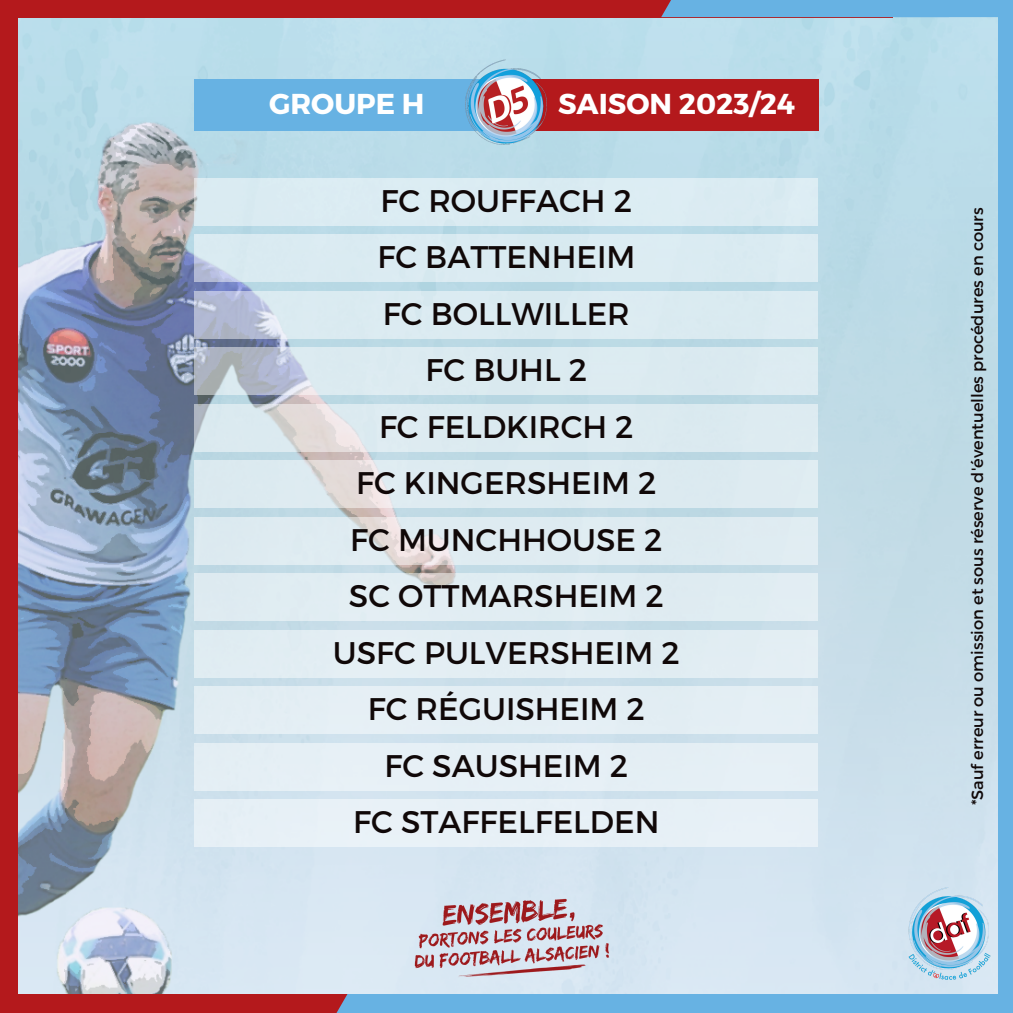
<style>
.page{position:relative;width:1013px;height:1013px;background:#fff}
.page>*{position:absolute;margin:0;border:0;box-sizing:border-box;transform-origin:0 0}
.t1{font:31.25px "Montserrat";color:#100808}
.t2{font:700 28.75px "Montserrat";color:#fff}
.t3{font:16.25px "Montserrat";color:#100808}
</style>
<div class="page">
<img style="left:19px;top:17px;width:978px;height:977px">
<div style="left:997px;top:0;width:15px;height:1012px;background:#67b2e3"></div>
<div style="left:171px;top:994px;width:841px;height:18px;background:#67b2e3"></div>
<div style="left:0;top:0;width:892px;height:17px;background:#b4191c"></div>
<div style="left:661px;top:0;width:287px;height:17px;background:#67b2e3"></div>
<div style="left:895px;top:0;width:117px;height:17px;background:#67b2e3"></div>
<div style="left:0;top:0;width:18px;height:1012px;background:#b4191c"></div>
<div style="left:181px;top:994px;width:166px;height:18px;background:#b4191c"></div>
<div style="left:0;top:994px;width:275px;height:18px;background:#b4191c"></div>
<div style="left:194px;top:178px;width:624px;height:48px;background:#dbebf2"></div>
<div style="left:194px;top:234px;width:624px;height:48px;background:#daebf2"></div>
<svg style="left:194px;top:291px;width:624px;height:47px;fill:#daebf1"></svg>
<svg style="left:194px;top:347px;width:624px;height:48px;fill:#dbeaf0"></svg>
<svg style="left:194px;top:404px;width:624px;height:47px;fill:#dceaf0"></svg>
<svg style="left:194px;top:460px;width:624px;height:48px;fill:#ddebf0"></svg>
<svg style="left:194px;top:517px;width:624px;height:47px;fill:#dfebf1"></svg>
<div style="left:194px;top:573px;width:624px;height:48px;background:#e0edf2"></div>
<div style="left:194px;top:630px;width:624px;height:47px;background:#e2edf3"></div>
<div style="left:194px;top:686px;width:624px;height:48px;background:#e4eef4"></div>
<div style="left:194px;top:743px;width:624px;height:47px;background:#e6eff5"></div>
<div style="left:194px;top:799px;width:624px;height:47px;background:#e7f0f6"></div>
<div style="left:194px;top:79px;width:305px;height:51px;background:#67b2e3"></div>
<div style="left:514px;top:79px;width:304px;height:51px;background:#b4191c"></div>
<img style="left:459px;top:54px;width:94px;height:95px">
<img style="left:907px;top:886px;width:83px;height:96px">
<img style="left:402px;top:894px;width:208px;height:87px">
<p class="t2" style="left:269px;top:85px;width:157px">GROUPE H</p>
<p class="t2" style="left:558px;top:85px;width:238px">SAISON 2023/24</p>
<p class="t1" style="left:380px;top:180px;width:253px">FC ROUFFACH 2</p>
<p class="t1" style="left:377px;top:237px;width:259px">FC BATTENHEIM</p>
<p class="t1" style="left:383px;top:293px;width:248px">FC BOLLWILLER</p>
<p class="t1" style="left:425px;top:350px;width:163px">FC BUHL 2</p>
<p class="t1" style="left:379px;top:406px;width:256px">FC FELDKIRCH 2</p>
<p class="t1" style="left:356px;top:463px;width:302px">FC KINGERSHEIM 2</p>
<p class="t1" style="left:350px;top:519px;width:314px">FC MUNCHHOUSE 2</p>
<p class="t1" style="left:349px;top:576px;width:316px">SC OTTMARSHEIM 2</p>
<p class="t1" style="left:333px;top:632px;width:348px">USFC PULVERSHEIM 2</p>
<p class="t1" style="left:368px;top:688px;width:279px">FC RÉGUISHEIM 2</p>
<p class="t1" style="left:384px;top:745px;width:245px">FC SAUSHEIM 2</p>
<p class="t1" style="left:353px;top:801px;width:308px">FC STAFFELFELDEN</p>
<p class="t3" style="left:966px;top:805px;width:599px;rotate:-90deg">*Sauf erreur ou omission et sous réserve d'éventuelles procédures en cours</p>
</div>
